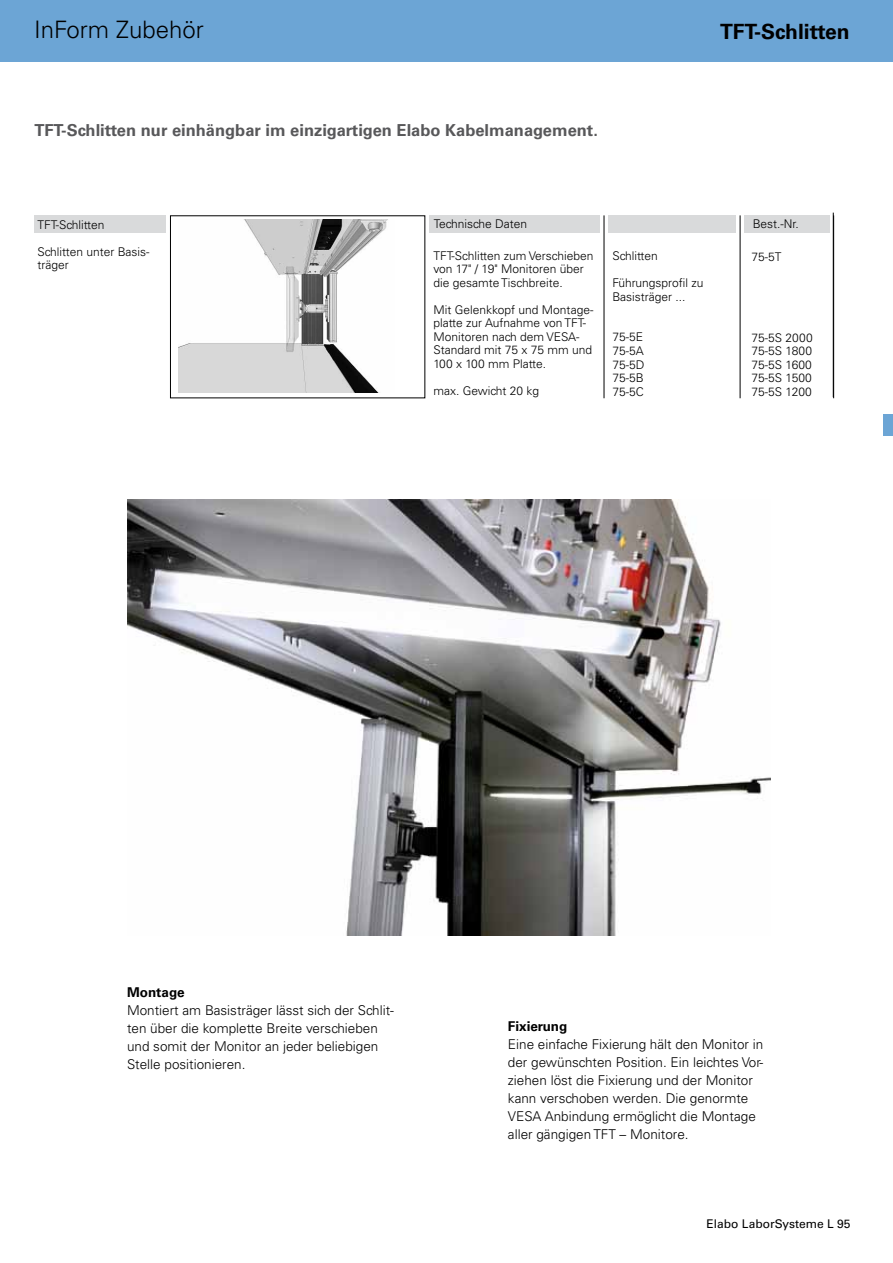
<style>
.page{position:relative;width:893px;height:1263px;background:#fff}
.page>*{position:absolute;margin:0;border:0;box-sizing:border-box;transform-origin:0 0}
.t1{font:300 24px "Univers LT Std";color:#000}
.t2{font:700 21px "Univers LT Std";color:#000}
.t3{font:700 16.5px "Univers LT Std";color:#58585a}
.t4{font:300 13.5px/18px "Univers LT Std";color:#000}
.t5{font:700 13.5px "Univers LT Std";color:#000}
.t6{font:300 12px/13.5px "Univers LT Std";color:#000}
.t7{font:12px "Univers LT Std";color:#000}
</style>
<div class="page">
<div style="left:0;top:0;width:893px;height:62px;background:#6ca5d5"></div>
<div style="left:883px;top:414px;width:10px;height:22px;background:#6ca5d5"></div>
<div style="left:34px;top:215px;width:132px;height:17px;background:#d9dadb"></div>
<div style="left:744px;top:215px;width:85px;height:17px;background:#d9dadb"></div>
<div style="left:429px;top:215px;width:171px;height:17px;background:#d9dadb"></div>
<div style="left:608px;top:215px;width:128px;height:17px;background:#d9dadb"></div>
<hr style="left:604px;top:215px;width:1px;height:183px;background:#000">
<hr style="left:740px;top:215px;width:1px;height:183px;background:#000">
<hr style="left:833px;top:215px;width:1px;height:183px;background:#000">
<hr style="left:833px;top:213px;width:1px;height:184px;background:#000">
<img style="left:178px;top:220px;width:209px;height:173px">
<img style="left:127px;top:499px;width:644px;height:437px">
<h1 class="t1" style="left:34px;top:15px;width:171px">InForm Zubehör</h1>
<h3 class="t3" style="left:34px;top:120px;width:565px">TFT-Schlitten nur einhängbar im einzigartigen Elabo Kabelmanagement.</h3>
<h2 class="t2" style="left:720px;top:19px;width:131px">TFT-Schlitten</h2>
<p class="t6" style="left:38px;top:218px;width:69px">TFT-Schlitten</p>
<p class="t6" style="left:434px;top:217px;width:95px">Technische Daten</p>
<p class="t6" style="left:753px;top:217px;width:48px">Best.-Nr.</p>
<p class="t6" style="left:38px;top:245px;width:113px">Schlitten unter Basis&shy;träger</p>
<p class="t6" style="left:433px;top:249px;width:162px">TFT-Schlitten zum Verschieben von 17" / 19" Monitoren über die gesamte Tischbreite.</p>
<p class="t6" style="left:433px;top:303px;width:162px">Mit Gelenkkopf und Montage&shy;platte zur Aufnahme von TFT-<br>Monitoren nach dem VESA-<br>Standard mit 75 x 75 mm und<br>100 x 100 mm Platte.</p>
<p class="t6" style="left:433px;top:384px;width:107px">max. Gewicht 20 kg</p>
<p class="t6" style="left:612px;top:249px;width:47px">Schlitten</p>
<p class="t6" style="left:612px;top:276px;width:93px">Führungsprofil zu<br>Basisträger ...</p>
<p class="t6" style="left:612px;top:330px;width:34px;text-align:justify">75-5E 75-5A 75-5D 75-5B 75-5C</p>
<p class="t6" style="left:752px;top:250px;width:32px">75-5T</p>
<p class="t6" style="left:752px;top:331px;width:63px;text-align:justify">75-5S 2000<br>75-5S 1800<br>75-5S 1600<br>75-5S 1500<br>75-5S 1200</p>
<p class="t5" style="left:127px;top:985px;width:59px">Montage</p>
<p class="t4" style="left:127px;top:1001px;width:268px">Montiert am Basisträger lässt sich der Schlit&shy;ten über die komplette Breite verschieben und somit der Monitor an jeder beliebigen Stelle positionieren.</p>
<p class="t5" style="left:508px;top:1018px;width:61px">Fixierung</p>
<p class="t4" style="left:508px;top:1035px;width:257px">Eine einfache Fixierung hält den Monitor in der gewünschten Position. Ein leichtes Vor&shy;ziehen löst die Fixierung und der Monitor kann verschoben werden. Die genormte VESA Anbindung ermöglicht die Montage aller gängigen TFT – Monitore.</p>
<p class="t7" style="left:707px;top:1217px;width:145px">Elabo LaborSysteme L 95</p>
</div>
